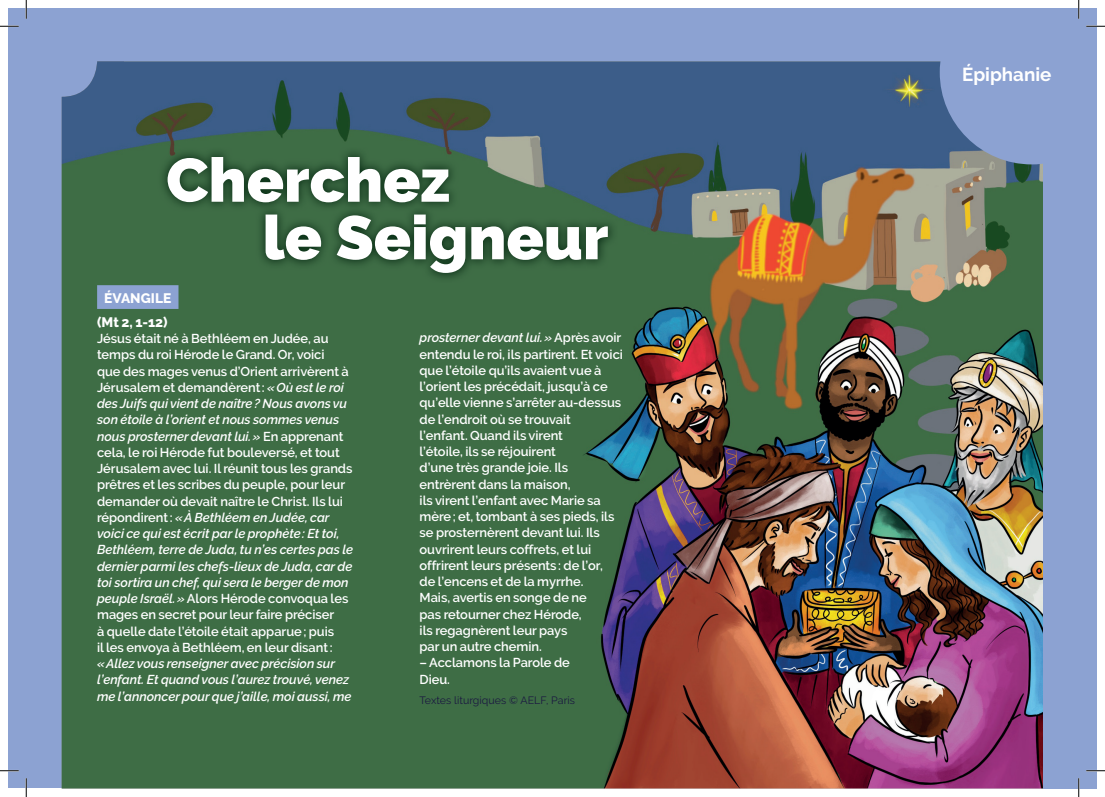
<style>
.page{position:relative;width:1105px;height:797px;background:#fff}
.page>*{position:absolute;margin:0;border:0;box-sizing:border-box;transform-origin:0 0}
.t1{font:900 61.25px/57.5px "Raleway";color:#fff}
.t2{font:700 18.75px "Raleway";color:#fff}
.t3{font:800 13.75px/23.9px "Raleway";letter-spacing:.005em;color:#fff;text-align:center}
.t4{font:600 12.88px/16.2px "Raleway";letter-spacing:-.005em;color:#fff}
.t5{font:italic 600 12.88px/16.2px "Raleway";letter-spacing:-.005em;color:#fff}
.t6{font:10.62px "Raleway";letter-spacing:.005em;color:#1b1841}
.s1{font-style:italic}
</style>
<div class="page">
<div style="left:9px;top:9px;width:1087px;height:52px;background:#8ca2d2"></div>
<div style="left:9px;top:9px;width:53px;height:779px;background:#8ca2d2"></div>
<img style="left:62px;top:61px;width:981px;height:727px">
<div style="left:97px;top:285px;width:81px;height:24px;background:#8ca2d2"></div>
<div style="left:1043px;top:127px;width:53px;height:661px;background:#8ca2d2"></div>
<img style="left:158px;top:147px;width:460px;height:136px">
<svg style="left:0;top:25px;width:19px;height:2px"></svg>
<svg style="left:0;top:770px;width:19px;height:1px"></svg>
<svg style="left:1086px;top:770px;width:19px;height:1px"></svg>
<svg style="left:25px;top:0;width:2px;height:19px"></svg>
<svg style="left:25px;top:778px;width:2px;height:19px"></svg>
<svg style="left:940px;top:0;width:165px;height:164px"></svg>
<svg style="left:1078px;top:778px;width:1px;height:19px"></svg>
<h1 class="t1" style="left:263px;top:152px;width:347px;text-indent:-97px">Cherchez<br>le Seigneur</h1>
<p class="t3" style="left:97px;top:286px;width:76px">ÉVANGILE (Mt 2, 1-12)</p>
<p class="t4" style="left:97px;top:330px;width:257px">Jésus était né à Bethléem en Judée, au temps du roi Hérode le Grand. Or, voici<br>que des mages venus d’Orient arrivèrent à Jérusalem et demandèrent : <span class="s1">« Où est le roi des Juifs qui vient de naître ? Nous avons vu son étoile à l’orient et nous sommes venus nous prosterner devant lui. »</span> En apprenant cela, le roi Hérode fut bouleversé, et tout Jérusalem avec lui. Il réunit tous les grands prêtres et les scribes du peuple, pour leur demander où devait naître le Christ. Ils lui répondirent : <span class="s1">« À Bethléem en Judée, car voici ce qui est écrit par le prophète : Et toi, Bethléem, terre de Juda, tu n’es certes pas le dernier parmi les chefs-lieux de Juda, car de toi sortira un chef, qui sera le berger de mon peuple Israël. »</span> Alors Hérode convoqua les mages en secret pour leur faire préciser<br>à quelle date l’étoile était apparue ; puis<br>il les envoya à Bethléem, en leur disant :</p>
<p class="t5" style="left:97px;top:655px;width:256px">« Allez vous renseigner avec précision sur l’enfant. Et quand vous l’aurez trouvé, venez me l’annoncer pour que j’aille, moi aussi, me</p>
<p class="t4" style="left:420px;top:330px;width:205px"><span class="s1">prosterner devant lui. »</span> Après avoir entendu le roi, ils partirent. Et voici que l’étoile qu’ils avaient vue à l’orient les précédait, jusqu’à ce qu’elle vienne s’arrêter au-dessus de l’endroit où se trouvait<br>l’enfant. Quand ils virent<br>l’étoile, ils se réjouirent<br>d’une très grande joie. Ils entrèrent dans la maison,<br>ils virent l’enfant avec Marie sa mère ; et, tombant à ses pieds, ils se prosternèrent devant lui. Ils ouvrirent leurs coffrets, et lui offrirent leurs présents : de l’or,<br>de l’encens et de la myrrhe.<br>Mais, avertis en songe de ne<br>pas retourner chez Hérode,<br>ils regagnèrent leur pays<br>par un autre chemin.</p>
<p class="t4" style="left:420px;top:654px;width:152px">– Acclamons la Parole de<br>Dieu.</p>
<p class="t6" style="left:420px;top:694px;width:157px">Textes liturgiques © AELF, Paris</p>
<h2 class="t2" style="left:962px;top:64px;width:91px">Épiphanie</h2>
</div>
